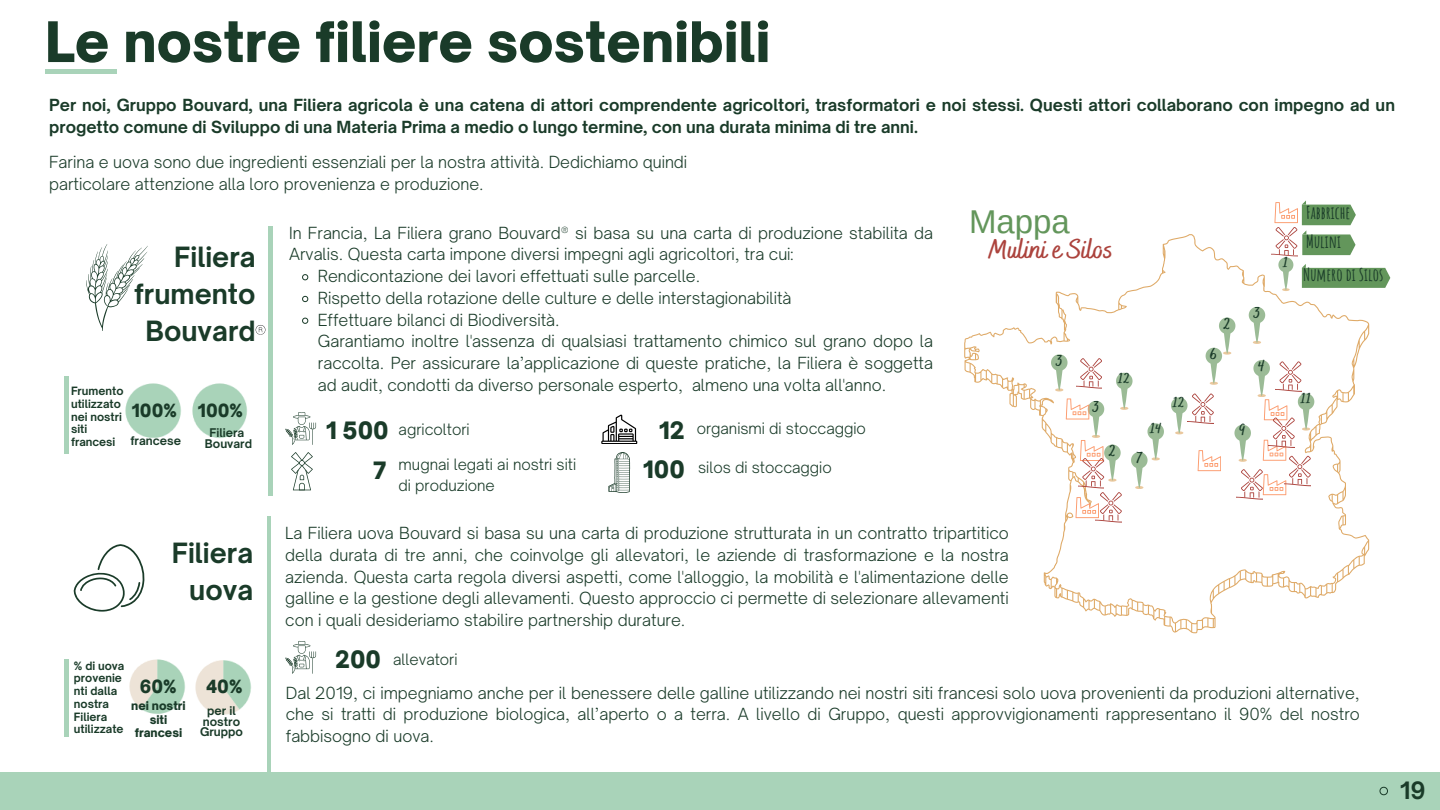
<style>
.page{position:relative;width:1440px;height:810px;background:#fff}
.page>*{position:absolute;margin:0;border:0;box-sizing:border-box;transform-origin:0 0}
.t1{font:900 53.4px "Open Sauce One";color:#1a3b29}
.t2{font:33px "Arimo";color:#63965b}
.t3{font:700 27.1px "Bakerie Smooth";color:#ac433d}
.t4{font:700 26.7px/36.8px "Open Sauce One";color:#1a3b29;text-align:right}
.t5{font:700 22.9px "Open Sauce One";color:#1a3b29}
.t6{font:900 17.4px "Open Sauce One";color:#1a3b29}
.t7{font:700 17.3px/29.5px "Amatic SC";color:#1a3b29}
.t8{font:700 16.2px "Bakerie Smooth";color:#1a3b29}
.t9{font:300 16px/21.8px "Open Sauce One";color:#1a3b29;text-align:justify}
.t10{font:700 16px/21.8px "Open Sauce One";color:#1a3b29}
.t11{font:300 15px/21px "Open Sauce One";color:#1a3b29}
.t12{font:700 14.8px "Bakerie Smooth";color:#1a3b29}
.t13{font:700 14.7px "Bakerie Smooth";color:#1a3b29}
.t14{font:700 11.5px/10.5px "Open Sauce One";color:#1a3b29;text-align:center}
.t15{font:900 11.5px/13.5px "Open Sauce One";color:#1a3b29;text-align:center}
.t16{font:700 11px/12.8px "Open Sauce One";color:#1a3b29}
.s1{font-weight:900;font-size:22.9px}
</style>
<div class="page">
<div style="left:45px;top:69px;width:72px;height:5px;background:#a9d3b9"></div>
<svg style="left:285px;top:412px;width:31px;height:32px"></svg>
<img style="left:192px;top:383px;width:55px;height:55px">
<img style="left:125px;top:383px;width:56px;height:55px">
<div style="left:268px;top:226px;width:5px;height:270px;background:#a9d3b9"></div>
<div style="left:0;top:772px;width:1440px;height:38px;background:#a9d3b9"></div>
<svg style="left:86px;top:244px;width:62px;height:87px"></svg>
<svg style="left:291px;top:452px;width:22px;height:38px"></svg>
<svg style="left:608px;top:452px;width:22px;height:41px"></svg>
<svg style="left:601px;top:415px;width:36px;height:29px"></svg>
<svg style="left:964px;top:234px;width:405px;height:399px"></svg>
<svg style="left:1272px;top:200px;width:118px;height:91px"></svg>
<svg style="left:1051px;top:354px;width:113px;height:169px"></svg>
<svg style="left:1171px;top:307px;width:143px;height:193px"></svg>
<img style="left:195px;top:660px;width:56px;height:55px">
<img style="left:129px;top:659px;width:56px;height:56px">
<hr style="left:65px;top:659px;width:4px;height:78px;background:#a9d3b9">
<hr style="left:267px;top:517px;width:4px;height:257px;background:#a9d3b9">
<svg style="left:256px;top:325px;width:9px;height:10px"></svg>
<svg style="left:302px;top:274px;width:7px;height:7px"></svg>
<svg style="left:302px;top:295px;width:7px;height:8px"></svg>
<svg style="left:302px;top:317px;width:7px;height:7px"></svg>
<svg style="left:73px;top:544px;width:72px;height:68px"></svg>
<svg style="left:285px;top:641px;width:31px;height:32px"></svg>
<svg style="left:1379px;top:786px;width:9px;height:10px"></svg>
<hr style="left:65px;top:376px;width:4px;height:78px;background:#a9d3b9">
<p class="t1" style="left:45px;top:9px;width:727px">Le nostre filiere sostenibili</p>
<p class="t10" style="left:49px;top:94px;width:1347px">Per noi, Gruppo Bouvard, una Filiera agricola è una catena di attori comprendente agricoltori, trasformatori e noi stessi. Questi attori collaborano con impegno ad un progetto comune di Sviluppo di una Materia Prima a medio o lungo termine, con una durata minima di tre anni.</p>
<p class="t9" style="left:49px;top:151px;width:640px">Farina e uova sono due ingredienti essenziali per la nostra attività. Dedichiamo quindi particolare attenzione alla loro provenienza e produzione.</p>
<h3 class="t4" style="left:134px;top:238px;width:123px">Filiera frumento<br>Bouvard</h3>
<p class="t16" style="left:71px;top:385px;width:54px">Frumento utilizzato nei nostri siti francesi</p>
<p class="t6" style="left:132px;top:400px;width:113px">100% 100%</p>
<p class="t14" style="left:130px;top:435px;width:52px">francese</p>
<p class="t14" style="left:205px;top:428px;width:49px">Filiera<br>Bouvard</p>
<p class="t9" style="left:289px;top:222px;width:646px">In Francia, La Filiera grano Bouvard® si basa su una carta di produzione stabilita da</p>
<p class="t9" style="left:289px;top:243px;width:506px">Arvalis. Questa carta impone diversi impegni agli agricoltori, tra cui:</p>
<p class="t9" style="left:318px;top:265px;width:384px">Rendicontazione dei lavori effettuati sulle parcelle.</p>
<p class="t9" style="left:318px;top:287px;width:475px">Rispetto della rotazione delle culture e delle interstagionabilità</p>
<p class="t9" style="left:318px;top:309px;width:243px">Effettuare bilanci di Biodiversità.</p>
<p class="t9" style="left:318px;top:330px;width:617px">Garantiamo inoltre l'assenza di qualsiasi trattamento chimico sul grano dopo la</p>
<p class="t9" style="left:318px;top:352px;width:617px">raccolta. Per assicurare la’applicazione di queste pratiche, la Filiera è soggetta</p>
<p class="t9" style="left:318px;top:374px;width:570px">ad audit, condotti da diverso personale esperto, almeno una volta all'anno.</p>
<p class="t11" style="left:326px;top:419px;width:145px"><span class="s1">1 500</span> agricoltori</p>
<p class="t11" style="left:659px;top:418px;width:208px"><span class="s1">12</span> organismi di stoccaggio</p>
<p class="t11" style="left:643px;top:457px;width:190px"><span class="s1">100</span> silos di stoccaggio</p>
<p class="t11" style="left:399px;top:453px;width:179px;text-indent:-25px"><span class="s1">7</span> mugnai legati ai nostri siti di produzione</p>
<h2 class="t2" style="left:969px;top:204px;width:102px">Mappa</h2>
<h3 class="t3" style="left:989px;top:234px;width:126px">Mulini e Silos</h3>
<p class="t8" style="left:1056px;top:351px;width:9px">3</p>
<p class="t8" style="left:1092px;top:397px;width:9px">3</p>
<p class="t12" style="left:1118px;top:369px;width:13px">12</p>
<p class="t13" style="left:1150px;top:420px;width:13px">14</p>
<p class="t8" style="left:1109px;top:441px;width:9px">2</p>
<p class="t8" style="left:1136px;top:448px;width:8px">7</p>
<p class="t13" style="left:1173px;top:393px;width:13px">12</p>
<h3 class="t4" style="left:172px;top:534px;width:83px">Filiera uova</h3>
<p class="t9" style="left:285px;top:522px;width:725px">La Filiera uova Bouvard si basa su una carta di produzione strutturata in un contratto tripartitico della durata di tre anni, che coinvolge gli allevatori, le aziende di trasformazione e la nostra azienda. Questa carta regola diversi aspetti, come l'alloggio, la mobilità e l'alimentazione delle galline e la gestione degli allevamenti. Questo approccio ci permette di selezionare allevamenti con i quali desideriamo stabilire partnership durature.</p>
<p class="t8" style="left:1224px;top:314px;width:9px">2</p>
<p class="t8" style="left:1210px;top:344px;width:9px">6</p>
<p class="t8" style="left:1253px;top:303px;width:9px">3</p>
<p class="t8" style="left:1258px;top:356px;width:8px">4</p>
<p class="t8" style="left:1239px;top:421px;width:8px">9</p>
<p class="t12" style="left:1283px;top:254px;width:7px">1</p>
<p class="t7" style="left:1306px;top:197px;width:46px">Fabbriche<br>Mulini</p>
<p class="t7" style="left:1303px;top:260px;width:82px">Numero di Silos</p>
<p class="t13" style="left:1301px;top:390px;width:12px">11</p>
<p class="t16" style="left:74px;top:659px;width:52px">% di uova provenie nti dalla nostra<br>Filiera utilizzate</p>
<p class="t6" style="left:140px;top:676px;width:38px">60%</p>
<p class="t6" style="left:206px;top:676px;width:38px">40%</p>
<p class="t15" style="left:131px;top:699px;width:56px">nei nostri siti francesi</p>
<p class="t14" style="left:200px;top:706px;width:44px">per il nostro<br>Gruppo</p>
<p class="t11" style="left:335px;top:649px;width:124px"><span class="s1">200</span> allevatori</p>
<p class="t9" style="left:286px;top:682px;width:1076px">Dal 2019, ci impegniamo anche per il benessere delle galline utilizzando nei nostri siti francesi solo uova provenienti da produzioni alternative, che si tratti di produzione biologica, all’aperto o a terra. A livello di Gruppo, questi approvvigionamenti rappresentano il 90% del nostro fabbisogno di uova.</p>
<h3 class="t5" style="left:1400px;top:776px;width:27px">19</h3>
</div>
